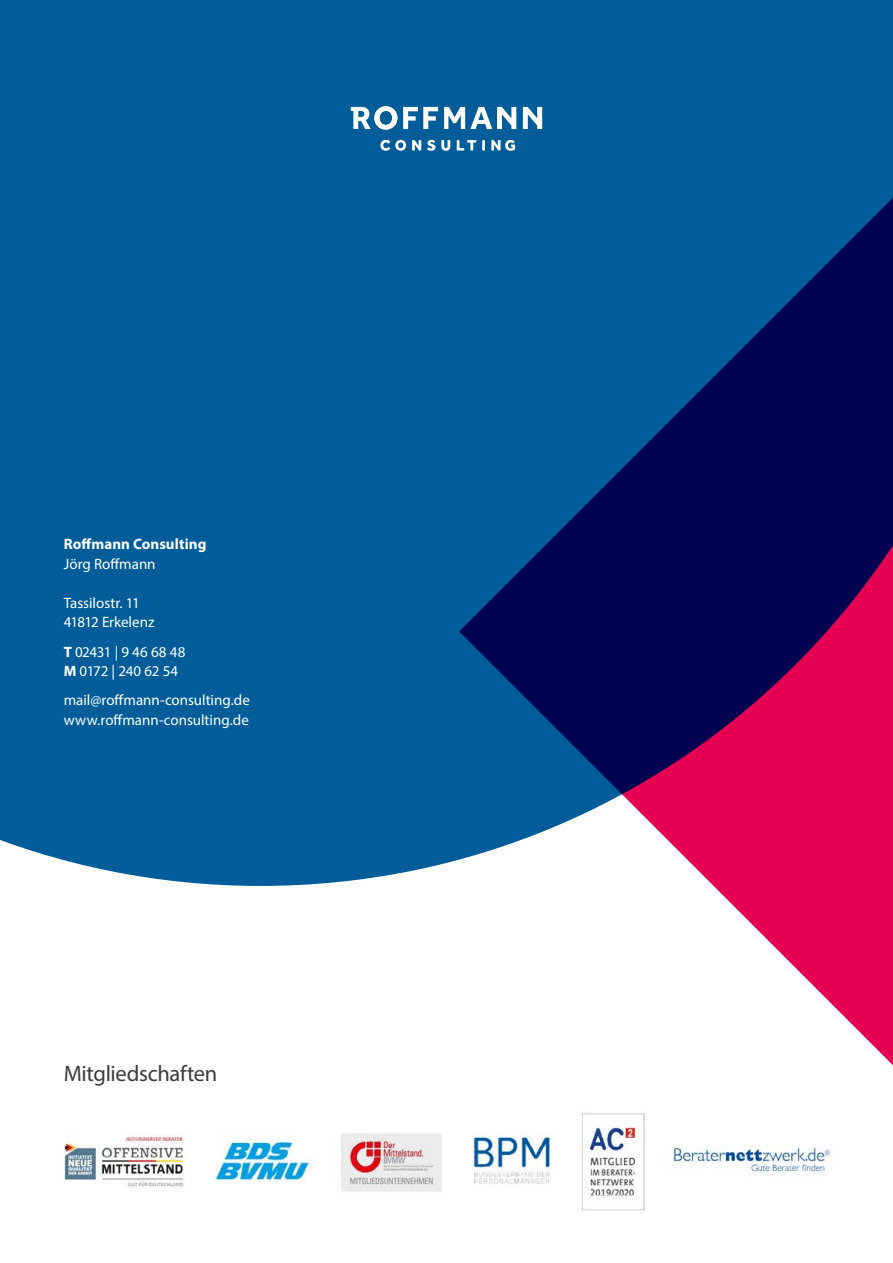
<style>
.page{position:relative;width:893px;height:1263px;background:#fff}
.page>*{position:absolute;margin:0;border:0;box-sizing:border-box;transform-origin:0 0}
.t1{font:22.5px "Myriad Pro";letter-spacing:-.015em;color:#3c3c3b}
.t2{font:15px/19.5px "Myriad Pro";letter-spacing:-.005em;color:#fff}
.t3{font:700 15px "Myriad Pro";letter-spacing:.005em;color:#fff}
.s1{font-weight:700}
</style>
<div class="page">
<div style="left:0;top:0;width:459px;height:886px;background:#005d9a"></div>
<svg style="left:380px;top:140px;width:79px;height:11px"></svg>
<svg style="left:351px;top:106px;width:108px;height:24px"></svg>
<img style="left:64px;top:1133px;width:378px;height:59px">
<svg style="left:459px;top:0;width:434px;height:1211px"></svg>
<p class="t3" style="left:64px;top:534px;width:144px">Roffmann Consulting</p>
<p class="t2" style="left:64px;top:554px;width:93px">Jörg Roffmann</p>
<p class="t2" style="left:64px;top:593px;width:92px">Tassilostr. 11<br>41812 Erkelenz</p>
<p class="t2" style="left:64px;top:642px;width:123px"><span class="s1">T</span> 02431 | 9 46 68 48<br><span class="s1">M</span> 0172 | 240 62 54</p>
<p class="t2" style="left:64px;top:690px;width:188px">mail@roffmann-consulting.de www.roffmann-consulting.de</p>
<h1 class="t1" style="left:64px;top:1060px;width:155px">Mitgliedschaften</h1>
</div>
